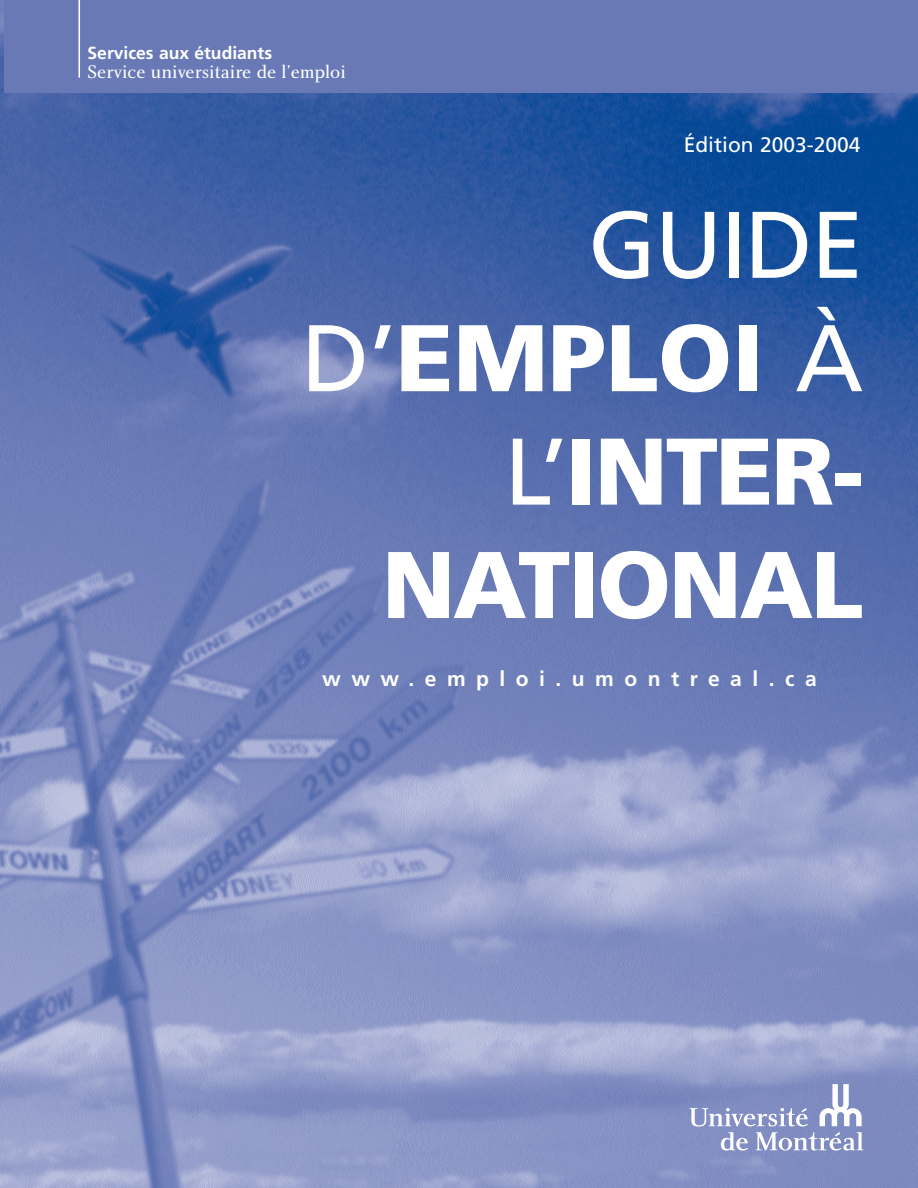
<style>
.page{position:relative;width:918px;height:1188px;background:#fff}
.page>*{position:absolute;margin:0;border:0;box-sizing:border-box;transform-origin:0 0}
.t1{font:900 94.5px/113.4px "Frutiger";letter-spacing:-.025em;color:#fff;text-align:right}
.t2{font:700 21px "Frutiger";letter-spacing:.5em;color:#fff}
.t3{font:21px "Frutiger";color:#fff}
.t4{font:18.9px "Charlotte Book Plain";color:#fff}
.t5{font:700 17.55px "Frutiger";color:#fff}
.s1{font-weight:400}
</style>
<div class="page">
<img style="left:0;top:0;width:918px;height:1188px">
<div style="left:4px;top:0;width:914px;height:93px;background:#6979b6"></div>
<hr style="left:78px;top:0;width:2px;height:78px;background:#fff">
<svg style="left:689px;top:1084px;width:174px;height:67px;background:#98a2cd"></svg>
<p class="t5" style="left:88px;top:46px;width:186px">Services aux étudiants</p>
<p class="t4" style="left:88px;top:65px;width:260px">Service universitaire de l’emploi</p>
<p class="t3" style="left:684px;top:136px;width:178px">Édition 2003-2004</p>
<p class="t1" style="left:301px;top:196px;width:564px"><span class="s1">GUIDE<br>D’</span>EMPLOI <span class="s1">À<br>L’</span>INTER-<br>NATIONAL</p>
<p class="t2" style="left:322px;top:671px;width:496px">www.emploi.umontreal.ca</p>
</div>
